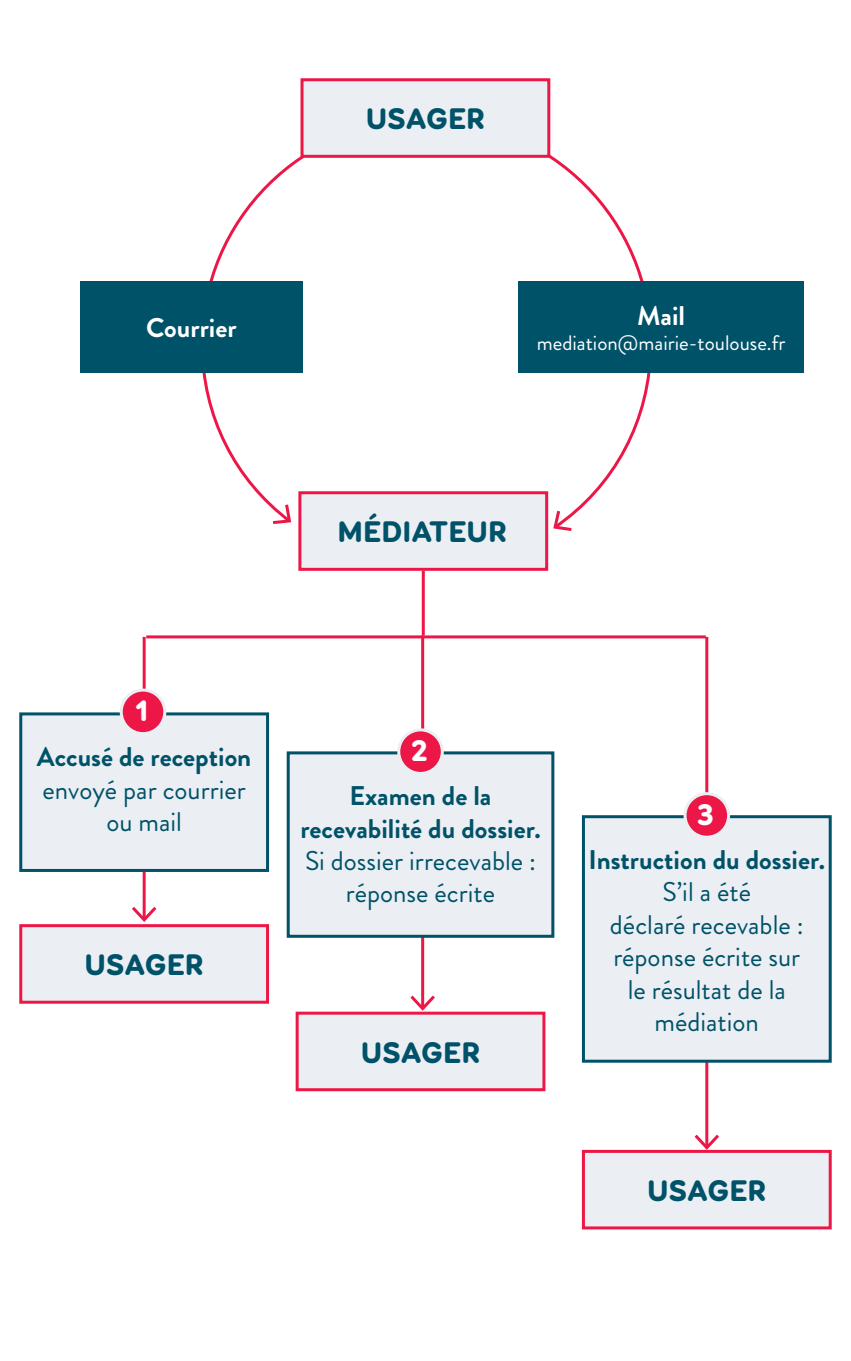
<style>
.page{position:relative;width:851px;height:1361px;background:#fff}
.page>*{position:absolute;margin:0;border:0;box-sizing:border-box;transform-origin:0 0}
.t1{font:900 30px "Booster Next FY";color:#005269}
.t2{font:900 30px "Booster Next FY";color:#fff}
.t3{font:27px/32.4px "Brandon Grotesque";color:#005269;text-align:center}
.t4{font:700 27px/32.4px "Brandon Grotesque";color:#005269;text-align:center}
.t5{font:700 27px "Brandon Grotesque";color:#fff}
.t6{font:21px "Brandon Grotesque";color:#fff}
</style>
<div class="page">
<hr style="left:143px;top:637px;width:3px;height:283px;background:#ed1747">
<svg style="left:132px;top:903px;width:25px;height:19px"></svg>
<hr style="left:705px;top:637px;width:3px;height:510px;background:#ed1747">
<svg style="left:691px;top:1131px;width:31px;height:19px"></svg>
<hr style="left:421px;top:635px;width:3px;height:373px;background:#ed1747">
<svg style="left:410px;top:992px;width:25px;height:19px"></svg>
<svg style="left:202px;top:117px;width:449px;height:414px"></svg>
<svg style="left:551px;top:507px;width:23px;height:24px"></svg>
<svg style="left:270px;top:501px;width:23px;height:25px"></svg>
<div style="left:298px;top:491px;width:250px;height:80px;background:#ebeff3;border:3px solid #ed1747"></div>
<div style="left:19px;top:924px;width:250px;height:79px;background:#ebeff3;border:3px solid #ed1747"></div>
<div style="left:582px;top:1150px;width:249px;height:79px;background:#ebeff3;border:3px solid #ed1747"></div>
<div style="left:295px;top:1011px;width:250px;height:80px;background:#ebeff3;border:3px solid #ed1747"></div>
<div style="left:19px;top:712px;width:250px;height:160px;background:#ebeff3;border:3px solid #005269"></div>
<div style="left:582px;top:815px;width:249px;height:247px;background:#ebeff3;border:3px solid #005269"></div>
<div style="left:287px;top:751px;width:267px;height:187px;background:#ebeff3;border:3px solid #005269"></div>
<div style="left:300px;top:78px;width:250px;height:80px;background:#ebeff3;border:3px solid #ed1747"></div>
<div style="left:80px;top:281px;width:222px;height:92px;background:#005269"></div>
<div style="left:518px;top:281px;width:285px;height:92px;background:#005269"></div>
<hr style="left:146px;top:635px;width:559px;height:3px;background:#ed1747">
<hr style="left:421px;top:571px;width:3px;height:64px;background:#ed1747">
<div style="left:121px;top:690px;width:44px;height:43px;background:#ed1747;border-radius:50%"></div>
<div style="left:120px;top:688px;width:46px;height:47px;border:3px solid #ebeff3;border-radius:50%"></div>
<div style="left:685px;top:793px;width:43px;height:44px;background:#ed1747;border-radius:50%"></div>
<div style="left:683px;top:792px;width:47px;height:46px;border:3px solid #ebeff3;border-radius:50%"></div>
<div style="left:398px;top:730px;width:44px;height:43px;background:#ed1747;border-radius:50%"></div>
<div style="left:397px;top:728px;width:47px;height:47px;border:3px solid #ebeff3;border-radius:50%"></div>
<p class="t1" style="left:366px;top:100px;width:121px">USAGER</p>
<p class="t5" style="left:146px;top:309px;width:92px">Courrier</p>
<p class="t5" style="left:637px;top:296px;width:49px">Mail</p>
<p class="t6" style="left:536px;top:328px;width:250px">mediation@mairie-toulouse.fr</p>
<p class="t1" style="left:337px;top:512px;width:171px">MÉDIATEUR</p>
<p class="t2" style="left:135px;top:691px;width:15px">1</p>
<p class="t4" style="left:37px;top:741px;width:216px">Accusé de reception</p>
<p class="t3" style="left:42px;top:773px;width:205px">envoyé par courrier ou mail</p>
<p class="t1" style="left:85px;top:945px;width:121px">USAGER</p>
<p class="t2" style="left:411px;top:731px;width:18px">2</p>
<p class="t4" style="left:300px;top:780px;width:242px">Examen de la recevabilité du dossier.</p>
<p class="t3" style="left:305px;top:845px;width:232px">Si dossier irrecevable : réponse écrite</p>
<p class="t1" style="left:361px;top:1033px;width:121px">USAGER</p>
<p class="t2" style="left:697px;top:795px;width:19px">3</p>
<p class="t4" style="left:588px;top:844px;width:238px">Instruction du dossier.</p>
<p class="t3" style="left:610px;top:876px;width:195px">S’il a été<br>déclaré recevable : réponse écrite sur le résultat de la médiation</p>
<p class="t1" style="left:647px;top:1171px;width:121px">USAGER</p>
</div>
